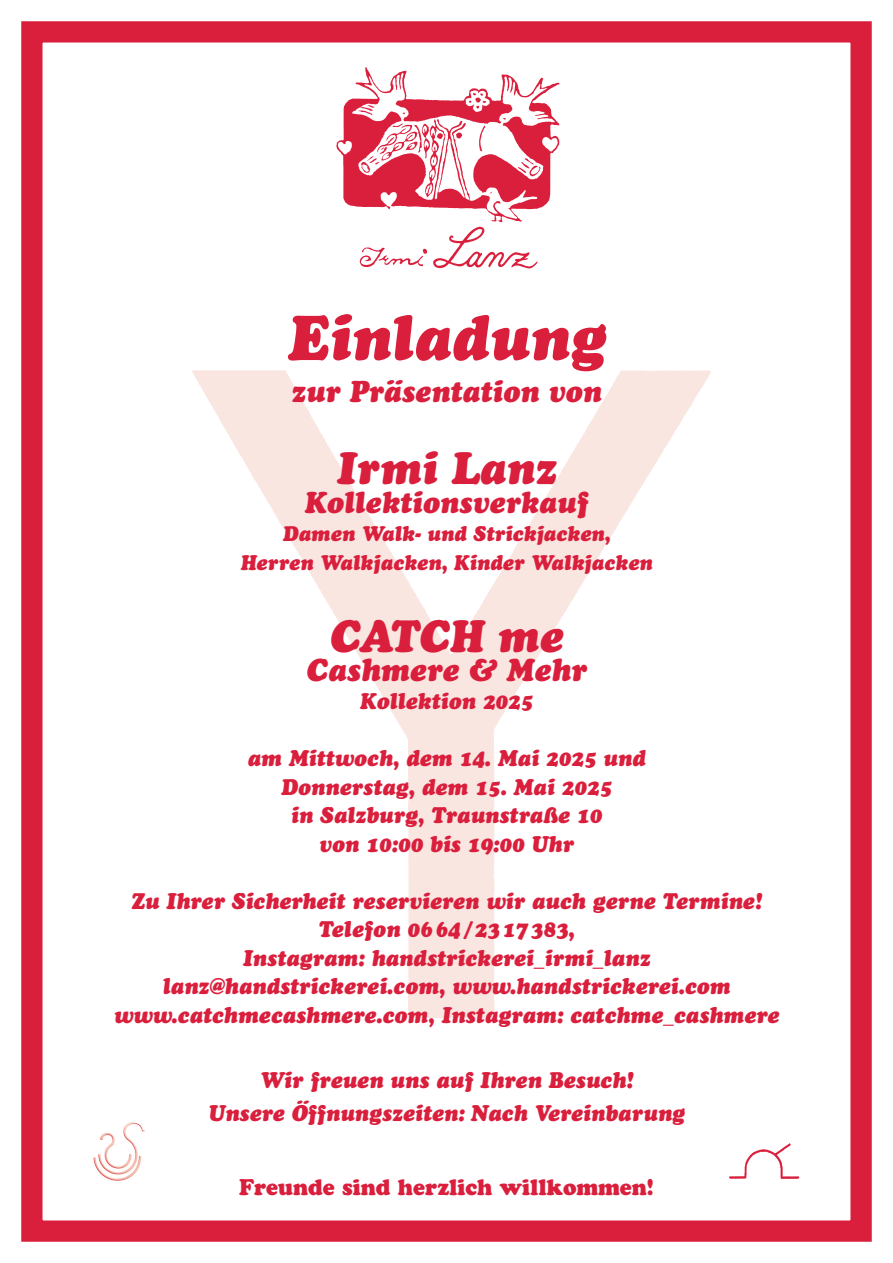
<style>
.page{position:relative;width:893px;height:1263px;background:#fff}
.page>*{position:absolute;margin:0;border:0;box-sizing:border-box;transform-origin:0 0}
.t1{font:italic 63px "Cooper Black Std";color:#da1f3d;scale:.95 1}
.t2{font:italic 45px "Cooper Black Std";color:#da1f3d;scale:.95 1}
.t3{font:italic 31.5px "Cooper Black Std";color:#da1f3d;scale:.95 1}
.t4{font:italic 30px "Cooper Black Std";color:#da1f3d;scale:.95 1}
.t5{font:italic 22.5px/28.5px "Cooper Black Std";color:#da1f3d;text-align:center;scale:.95 1}
.t6{font:22.5px "Cooper Black Std";color:#da1f3d;scale:.95 1}
.t7{font:italic 21px/28.5px "Cooper Black Std";color:#da1f3d;text-align:center;scale:.95 1}
</style>
<div class="page">
<div style="left:21px;top:21px;width:851px;height:1221px;border:21px solid #da1f3d"></div>
<img style="left:192px;top:370px;width:519px;height:649px">
<img style="left:93px;top:1122px;width:52px;height:59px">
<img style="left:729px;top:1143px;width:71px;height:36px">
<img style="left:336px;top:67px;width:224px;height:202px">
<div style="left:456px;top:213px;width:29px;height:12px;background:#fff"></div>
<h1 class="t1" style="left:287px;top:299px;width:337px">Einladung</h1>
<h3 class="t4" style="left:291px;top:372px;width:328px">zur Präsentation von</h3>
<h2 class="t2" style="left:337px;top:440px;width:233px">Irmi Lanz</h2>
<h3 class="t4" style="left:304px;top:483px;width:301px">Kollektionsverkauf</h3>
<p class="t7" style="left:240px;top:519px;width:435px">Damen Walk- und Strickjacken,<br>Herren Walkjacken, Kinder Walkjacken</p>
<h2 class="t2" style="left:330px;top:608px;width:248px">CATCH me</h2>
<h3 class="t3" style="left:306px;top:650px;width:297px">Cashmere &amp; Mehr</h3>
<p class="t5" style="left:360px;top:687px;width:184px">Kollektion 2025</p>
<p class="t5" style="left:247px;top:744px;width:421px">am Mittwoch, dem 14. Mai 2025 und<br>Donnerstag, dem 15. Mai 2025<br>in Salzburg, Traunstraße 10<br>von 10:00 bis 19:00 Uhr</p>
<p class="t5" style="left:114px;top:886px;width:702px">Zu Ihrer Sicherheit reservieren wir auch gerne Termine!<br>Telefon 0664/2317383,<br>Instagram: handstrickerei_irmi_lanz lanz@handstrickerei.com, www.handstrickerei.com www.catchmecashmere.com, Instagram: catchme_cashmere</p>
<p class="t5" style="left:208px;top:1064px;width:503px;line-height:32.7px">Wir freuen uns auf Ihren Besuch!<br>Unsere Öffnungszeiten: Nach Vereinbarung</p>
<p class="t6" style="left:239px;top:1173px;width:438px">Freunde sind herzlich willkommen!</p>
</div>
